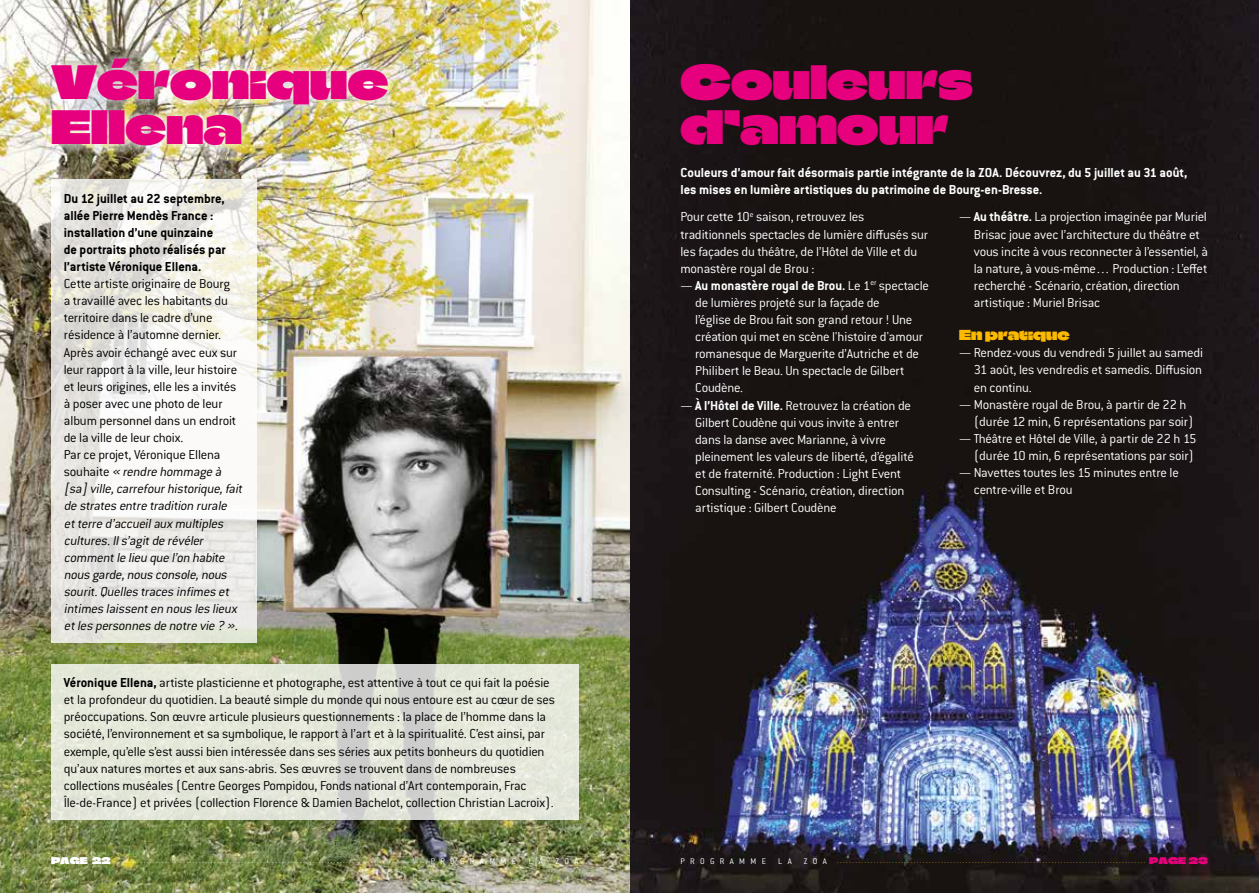
<style>
.page{position:relative;width:1259px;height:893px;background:#fff}
.page>*{position:absolute;margin:0;border:0;box-sizing:border-box;transform-origin:0 0}
.t1{font:45px/45px "Climate Crisis";color:#e6007d}
.t2{font:300 14.25px/17.1px "Conduit ITC Pro";letter-spacing:-.015em;color:#000}
.t3{font:300 14.25px/17.1px "Conduit ITC Pro";letter-spacing:-.015em;color:#fff}
.t4{font:700 14.25px/17.1px "Conduit ITC Pro";color:#fff}
.t5{font:700 14.25px/17.1px "Conduit ITC Pro";color:#000}
.t6{font:13.5px "Climate Crisis";color:#fbba00}
.t7{font:300 9px "Conduit ITC Pro";letter-spacing:.595em;color:#fff}
.t8{font:300 6px "Conduit ITC Pro";color:#fff}
.t9{font:300 6px "Conduit ITC Pro";color:#fbba00}
.s1{font-style:italic}
.s2{font-weight:700}
.s3{font-family:"Climate Crisis";font-weight:400;font-size:9px}
.s4{font-size:9px}
.s5{font-size:9px;color:#fff}
.s6{font-family:"Climate Crisis";font-weight:400;font-size:9px;color:#e6007d}
</style>
<div class="page">
<img style="left:0;top:0;width:1259px;height:893px">
<svg style="left:51px;top:180px;width:205px;height:463px"></svg>
<svg style="left:51px;top:664px;width:527px;height:156px;background:#e1e4d8"></svg>
<div style="left:40px;top:47px;width:359px;height:110px;background:#fff;opacity:.75"></div>
<h1 class="t1" style="left:51px;top:55px;width:339px">Véronique<br>Ellena</h1>
<p class="t5" style="left:64px;top:189px;width:164px">Du 12 juillet au 22 septembre, allée Pierre Mendès France : installation d’une quinzaine de portraits photo réalisés par l’artiste Véronique Ellena.</p>
<p class="t2" style="left:64px;top:275px;width:183px">Cette artiste originaire de Bourg<br>a travaillé avec les habitants du territoire dans le cadre d’une résidence à l’automne dernier.<br>Après avoir échangé avec eux sur leur rapport à la ville, leur histoire et leurs origines, elle les a invités à poser avec une photo de leur album personnel dans un endroit de la ville de leur choix.<br>Par ce projet, Véronique Ellena<br>s o u h a i t e <span class="s1">« rendre hommage à [sa] ville,carrefourhistorique,fait de strates entre tradition rurale etterre d’accueilaux multiples cultures.Ils’agitde révéler commentle lieu que l’on habite nous garde,nous console,nous sourit.Quelles traces infimes et intimes laissenten nous les lieux etles personnes de notre vie ? ».</span></p>
<p class="t2" style="left:64px;top:674px;width:493px"><span class="s2">Véronique Ellena,</span> artiste plasticienne et photographe, est attentive à tout ce qui fait la poésie et la profondeur du quotidien. La beauté simple du monde qui nous entoure est au cœur de ses préoccupations. Son œuvre articule plusieurs questionnements : la place de l’homme dans la société, l’environnement et sa symbolique, le rapport à l’art et à la spiritualité. C’est ainsi, par exemple, qu’elle s’est aussi bien intéressée dans ses séries aux petits bonheurs du quotidien qu’aux natures mortes et aux sans-abris. Ses œuvres se trouvent dans de nombreuses collections muséales (Centre Georges Pompidou, Fonds national d’Art contemporain, Frac Île‑de‑France) et privées (collection Florence &amp; Damien Bachelot, collection Christian Lacroix).</p>
<h1 class="t1" style="left:680px;top:55px;width:294px">Couleurs d’amour</h1>
<p class="t4" style="left:680px;top:164px;width:508px">Couleurs d’amour fait désormais partie intégrante de la ZOA. Découvrez, du 5 juillet au 31 août, les mises en lumière artistiques du patrimoine de Bourg-en-Bresse.</p>
<p class="t3" style="left:680px;top:209px;width:249px">Pour cette 10<sup>e</sup> saison, retrouvez les traditionnels spectacles de lumière diffusés sur les façades du théâtre, de l’Hôtel de Ville et du monastère royal de Brou :</p>
<p class="t3" style="left:695px;top:277px;width:235px;text-indent:-15px">— <span class="s2">Au monastère royal de Brou.</span> Le 1<sup>er</sup> spectacle de lumières projeté sur la façade de<br>l’église de Brou fait son grand retour ! Une création qui met en scène l'histoire d'amour romanesque de Marguerite d’Autriche et de Philibert le Beau. Un spectacle de Gilbert Coudène.</p>
<p class="t3" style="left:695px;top:397px;width:220px;text-indent:-15px">— <span class="s2">À l’Hôtel de Ville.</span> Retrouvez la création de Gilbert Coudène qui vous invite à entrer dans la danse avec Marianne, à vivre pleinement les valeurs de liberté, d’égalité et de fraternité. Production : Light Event Consulting - Scénario, création, direction artistique : Gilbert Coudène</p>
<p class="t3" style="left:973px;top:209px;width:236px;text-indent:-15px">— <span class="s2">Au théâtre.</span> La projection imaginée par Muriel Brisac joue avec l’architecture du théâtre et vous incite à vous reconnecter à l’essentiel, à la nature, à vous-même… Production : L’effet recherché - Scénario, création, direction artistique : Muriel Brisac</p>
<p class="t6" style="left:959px;top:323px;width:112px">En pratique</p>
<p class="t3" style="left:973px;top:344px;width:231px;text-align:justify;text-indent:-15px">— Rendez-vous du vendredi 5 juillet au samedi 31 août, les vendredis et samedis. Diffusion en continu.</p>
<p class="t3" style="left:973px;top:396px;width:221px;text-indent:-15px">— Monastère royal de Brou, à partir de 22 h (durée 12 min, 6 représentations par soir)</p>
<p class="t3" style="left:959px;top:430px;width:239px;text-align:right">— Théâtre et Hôtel de Ville, à partir de 22 h 15 (durée 10 min, 6 représentations par soir)</p>
<p class="t3" style="left:973px;top:464px;width:207px;text-indent:-15px">— Navettes toutes les 15 minutes entre le centre‑ville et Brou</p>
<p class="t8" style="left:51px;top:859px;width:467px"><span class="s3">PAGE 22</span> ----------------------------------------------------------------------------------------------------- <span class="s4">P R O G R A M M E</span></p>
<p class="t7" style="left:529px;top:857px;width:15px">L A</p>
<p class="t7" style="left:555px;top:857px;width:25px">ZOA</p>
<p class="t7" style="left:680px;top:857px;width:87px">PROGRAMME</p>
<p class="t7" style="left:778px;top:857px;width:15px">L A</p>
<p class="t9" style="left:804px;top:859px;width:405px"><span class="s5">Z O A</span> ----------------------------------------------------------------------------------------------------- <span class="s6">PAGE 23</span></p>
</div>
